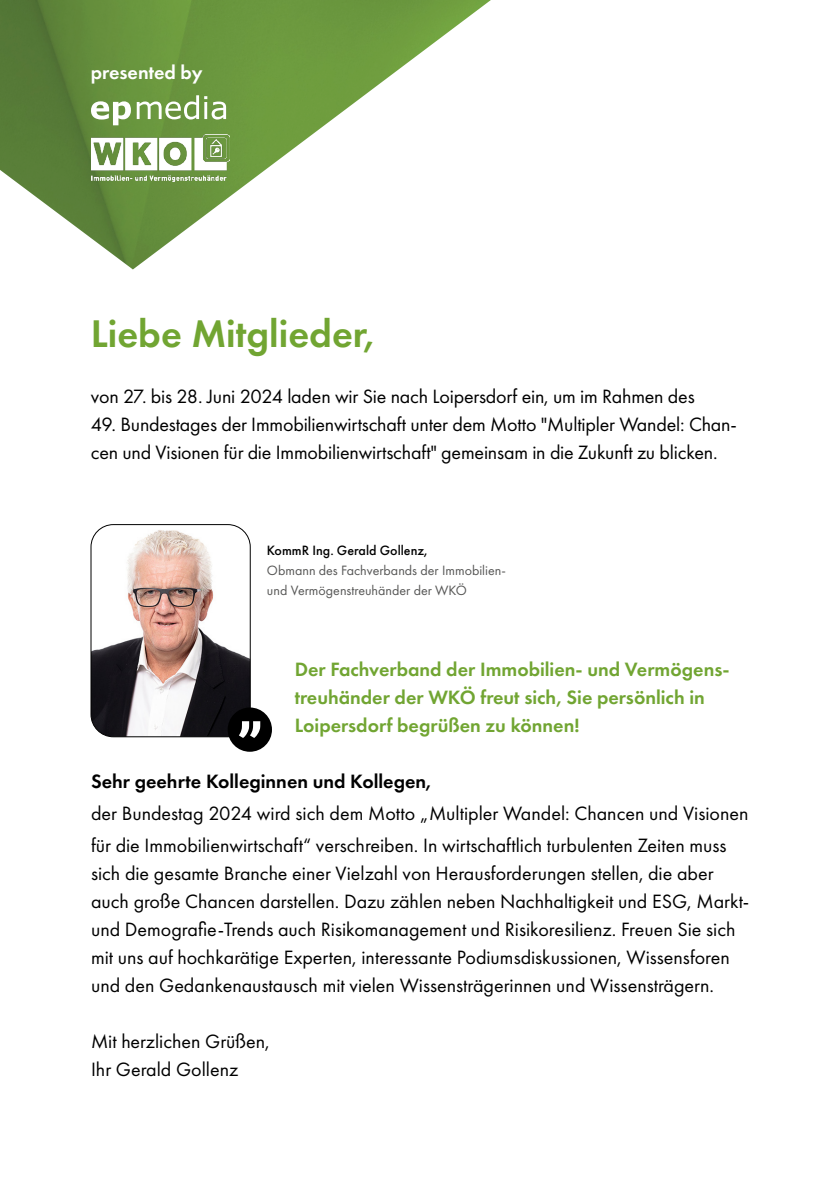
<style>
.page{position:relative;width:840px;height:1191px;background:#fff}
.page>*{position:absolute;margin:0;border:0;box-sizing:border-box;transform-origin:0 0}
.t1{font:600 40px "Futura PT";color:#71a532}
.t2{font:20px/28px "Futura PT";color:#000}
.t3{font:600 20px/28px "Futura PT";color:#71a532}
.t4{font:600 20px "Futura PT";color:#000}
.t5{font:600 20px "Futura PT";color:#fff}
.t6{font:14px/20px "Futura PT";color:#575756}
.s1{font-weight:500;color:#000}
</style>
<div class="page">
<img style="left:0;top:0;width:490px;height:269px">
<img style="left:91px;top:524px;width:159px;height:213px">
<div style="left:91px;top:524px;width:159px;height:213px;border:1px solid #000;border-radius:22px"></div>
<div style="left:227px;top:707px;width:45px;height:44px;background:#000;border-radius:50%"></div>
<svg style="left:239px;top:721px;width:21px;height:17px"></svg>
<svg style="left:91px;top:101px;width:40px;height:24px"></svg>
<svg style="left:137px;top:95px;width:89px;height:24px"></svg>
<img style="left:91px;top:135px;width:138px;height:47px">
<p class="t5" style="left:91px;top:60px;width:113px">presented by</p>
<p class="t1" style="left:91px;top:309px;width:285px">Liebe Mitglieder,</p>
<p class="t2" style="left:91px;top:383px;width:605px">von 27. bis 28. Juni 2024 laden wir Sie nach Loipersdorf ein, um im Rahmen des</p>
<p class="t2" style="left:91px;top:411px;width:647px">49. Bundestages der Immobilienwirtschaft unter dem Motto "Multipler Wandel: Chan&shy;cen und Visionen für die Immobilienwirtschaft" gemeinsam in die Zukunft zu blicken.</p>
<p class="t6" style="left:267px;top:540px;width:240px"><span class="s1">KommR Ing. Gerald Gollenz,<br></span>Obmann des Fachverbands der Immobilien&shy;und Vermögenstreuhänder der WKÖ</p>
<p class="t3" style="left:294px;top:655px;width:436px">Der Fachverband der Immobilien- und Vermögens&shy;treuhänder der WKÖ freut sich, Sie persönlich in<br>Loipersdorf begrüßen zu können!</p>
<p class="t4" style="left:91px;top:769px;width:342px">Sehr geehrte Kolleginnen und Kollegen,</p>
<p class="t2" style="left:91px;top:797px;width:658px;line-height:32px">der Bundestag 2024 wird sich dem Motto „Multipler Wandel: Chancen und Visionen für die Immobilienwirtschaft“ verschreiben. In wirtschaftlich turbulenten Zeiten muss</p>
<p class="t2" style="left:91px;top:859px;width:659px">sich die gesamte Branche einer Vielzahl von Herausforderungen stellen, die aber auch große Chancen darstellen. Dazu zählen neben Nachhaltigkeit und ESG, Markt&shy;und Demografie-Trends auch Risikomanagement und Risikoresilienz. Freuen Sie sich mit uns auf hochkarätige Experten, interessante Podiumsdiskussionen, Wissensforen und den Gedankenaustausch mit vielen Wissensträgerinnen und Wissensträgern.</p>
<p class="t2" style="left:91px;top:1027px;width:180px">Mit herzlichen Grüßen,</p>
<p class="t2" style="left:91px;top:1055px;width:149px">Ihr Gerald Gollenz</p>
</div>
